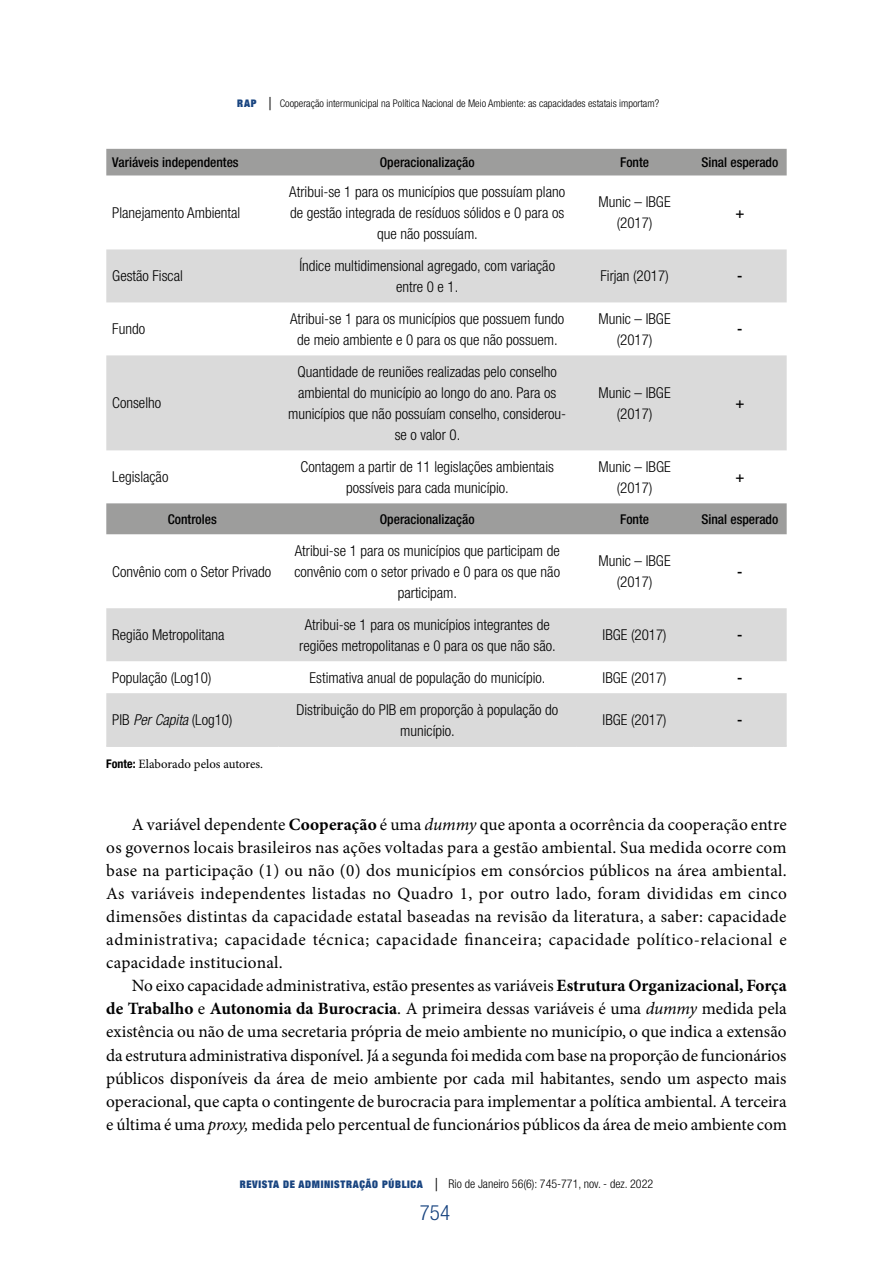
<style>
.page{position:relative;width:893px;height:1263px;background:#fff}
.page>*{position:absolute;margin:0;border:0;box-sizing:border-box;transform-origin:0 0}
.t1{font:300 condensed 21px "Helvetica Neue LT Std";color:#184480}
.t2{font:17.25px/23.1px "Minion Pro";letter-spacing:.005em;color:#000;text-align:justify}
.t3{font:300 condensed 15px/21px "Helvetica Neue LT Std";color:#000;text-align:center}
.t4{font:500 condensed 15px "Helvetica Neue LT Std";color:#000}
.t5{font:500 condensed 13.5px "Helvetica Neue LT Std";color:#000}
.t6{font:12.75px "Minion Pro";color:#000}
.t7{font:300 condensed 12px "Helvetica Neue LT Std";color:#000}
.t8{font:300 condensed 10.5px "Helvetica Neue LT Std";color:#000}
.s1{font-family:"Helvetica Neue";font-weight:900;font-stretch:expanded;color:#184480}
.s2{font-size:18px}
.s3{font-style:italic}
.s4{font-family:"Helvetica Neue LT Std";font-weight:700;font-stretch:condensed;font-size:12px}
.s5{font-weight:700}
.s6{font-family:"Helvetica Neue";font-weight:900;font-stretch:expanded;font-size:10.5px;color:#184480}
</style>
<div class="page">
<div style="left:106px;top:149px;width:681px;height:27px;background:#9d9d9c"></div>
<svg style="left:106px;top:249px;width:681px;height:496px;fill:#dadada"></svg>
<hr style="left:106px;top:745px;width:172px;height:2px;background:#dadada">
<hr style="left:278px;top:745px;width:298px;height:2px;background:#dadada">
<hr style="left:576px;top:745px;width:117px;height:2px;background:#dadada">
<hr style="left:693px;top:745px;width:94px;height:2px;background:#dadada">
<p class="t8" style="left:237px;top:98px;width:423px"><span class="s1">RAP</span> <span class="s2">|</span> Cooperação intermunicipal na Política Nacional de Meio Ambiente: as capacidades estatais importam?</p>
<p class="t5" style="left:112px;top:154px;width:128px">Variáveis independentes</p>
<p class="t5" style="left:380px;top:154px;width:96px">Operacionalização</p>
<p class="t5" style="left:620px;top:154px;width:30px">Fonte</p>
<p class="t5" style="left:701px;top:154px;width:78px">Sinal esperado</p>
<p class="t3" style="left:112px;top:202px;width:129px">Planejamento Ambiental</p>
<p class="t3" style="left:289px;top:181px;width:277px">Atribui-se 1 para os municípios que possuíam plano de gestão integrada de resíduos sólidos e 0 para os que não possuíam.</p>
<p class="t3" style="left:598px;top:191px;width:74px">Munic – IBGE (2017)</p>
<p class="t4" style="left:735px;top:204px;width:10px">+</p>
<p class="t3" style="left:112px;top:265px;width:72px">Gestão Fiscal</p>
<p class="t3" style="left:299px;top:255px;width:257px">Índice multidimensional agregado, com variação entre 0 e 1.</p>
<p class="t3" style="left:600px;top:265px;width:70px">Firjan (2017)</p>
<p class="t4" style="left:737px;top:267px;width:7px">-</p>
<p class="t3" style="left:112px;top:318px;width:34px">Fundo</p>
<p class="t3" style="left:290px;top:308px;width:276px">Atribui-se 1 para os municípios que possuem fundo de meio ambiente e 0 para os que não possuem.</p>
<p class="t3" style="left:598px;top:308px;width:74px">Munic – IBGE (2017)</p>
<p class="t3" style="left:112px;top:392px;width:50px">Conselho</p>
<p class="t3" style="left:288px;top:361px;width:280px">Quantidade de reuniões realizadas pelo conselho ambiental do município ao longo do ano. Para os municípios que não possuíam conselho, considerou&shy;se o valor 0.</p>
<p class="t3" style="left:598px;top:382px;width:74px">Munic – IBGE (2017)</p>
<p class="t3" style="left:112px;top:466px;width:58px">Legislação</p>
<p class="t3" style="left:301px;top:456px;width:255px">Contagem a partir de 11 legislações ambientais possíveis para cada município.</p>
<p class="t3" style="left:599px;top:456px;width:74px">Munic – IBGE (2017)</p>
<p class="t4" style="left:737px;top:320px;width:7px">-</p>
<p class="t4" style="left:735px;top:394px;width:10px">+</p>
<p class="t4" style="left:735px;top:468px;width:10px">+</p>
<p class="t5" style="left:168px;top:511px;width:51px">Controles</p>
<p class="t5" style="left:380px;top:511px;width:96px">Operacionalização</p>
<p class="t5" style="left:620px;top:511px;width:30px">Fonte</p>
<p class="t5" style="left:701px;top:511px;width:78px">Sinal esperado</p>
<p class="t3" style="left:112px;top:561px;width:161px">Convênio com o Setor Privado</p>
<p class="t3" style="left:294px;top:540px;width:267px">Atribui-se 1 para os municípios que participam de convênio com o setor privado e 0 para os que não participam.</p>
<p class="t3" style="left:598px;top:550px;width:74px">Munic – IBGE (2017)</p>
<p class="t4" style="left:737px;top:562px;width:7px">-</p>
<p class="t3" style="left:112px;top:624px;width:114px">Região Metropolitana</p>
<p class="t3" style="left:299px;top:614px;width:258px">Atribui-se 1 para os municípios integrantes de regiões metropolitanas e 0 para os que não são.</p>
<p class="t3" style="left:603px;top:624px;width:66px">IBGE (2017)</p>
<p class="t4" style="left:737px;top:626px;width:7px">-</p>
<p class="t3" style="left:112px;top:667px;width:101px">População (Log10)</p>
<p class="t3" style="left:310px;top:667px;width:237px">Estimativa anual de população do município.</p>
<p class="t3" style="left:603px;top:667px;width:66px">IBGE (2017)</p>
<p class="t4" style="left:737px;top:668px;width:7px">-</p>
<p class="t3" style="left:112px;top:709px;width:122px">PIB <span class="s3">Per Capita</span> (Log10)</p>
<p class="t3" style="left:296px;top:699px;width:263px">Distribuição do PIB em proporção à população do município.</p>
<p class="t3" style="left:603px;top:709px;width:66px">IBGE (2017)</p>
<p class="t4" style="left:737px;top:711px;width:7px">-</p>
<p class="t6" style="left:106px;top:756px;width:158px"><span class="s4">Fonte:</span> Elaborado pelos autores.</p>
<p class="t2" style="left:106px;top:812px;width:682px;text-indent:26px">A variável dependente <span class="s5">Cooperação</span> é uma <span class="s3">dummy</span> que aponta a ocorrência da cooperação entre os governos locais brasileiros nas ações voltadas para a gestão ambiental. Sua medida ocorre com base na participação (1) ou não (0) dos municípios em consórcios públicos na área ambiental.<br>As variáveis independentes listadas no Quadro 1, por outro lado, foram divididas em cinco dimensões distintas da capacidade estatal baseadas na revisão da literatura, a saber: capacidade administrativa; capacidade técnica; capacidade financeira; capacidade político-relacional e capacidade institucional.</p>
<p class="t2" style="left:106px;top:974px;width:682px;text-indent:26px">No eixo capacidade administrativa, estão presentes as variáveis <span class="s5">Estrutura Organizacional, Força de Trabalho</span> e <span class="s5">Autonomia da Burocracia</span>. A primeira dessas variáveis é uma <span class="s3">dummy</span> medida pela existência ou não de uma secretaria própria de meio ambiente no município, o que indica a extensão da estrutura administrativa disponível. Já a segunda foi medida com base na proporção de funcionários públicos disponíveis da área de meio ambiente por cada mil habitantes, sendo um aspecto mais operacional, que capta o contingente de burocracia para implementar a política ambiental. A terceira e última é uma <span class="s3">proxy,</span> medida pelo percentual de funcionários públicos da área de meio ambiente com</p>
<p class="t7" style="left:240px;top:1176px;width:415px"><span class="s6">REVISTA DE ADMINISTRAÇÃO PÚBLICA</span> <span class="s2">|</span> Rio de Janeiro 56(6): 745-771, nov. - dez. 2022</p>
<p class="t1" style="left:420px;top:1200px;width:32px">754</p>
</div>
